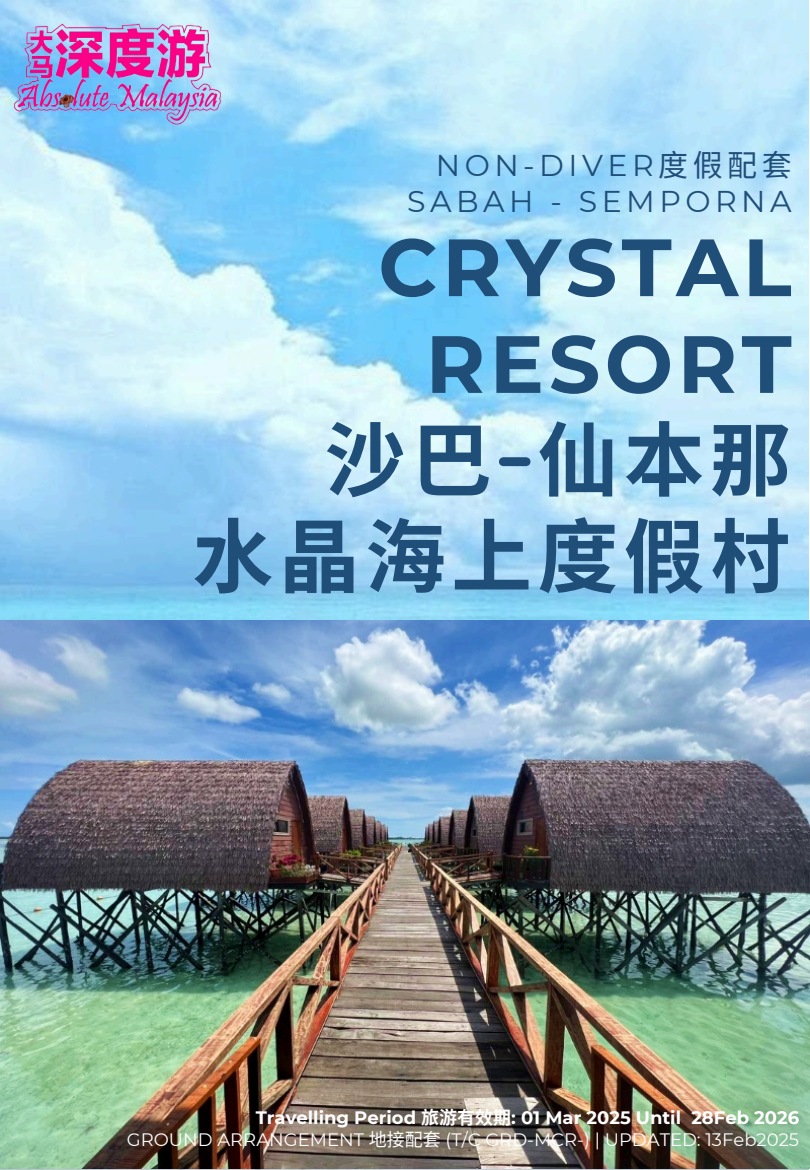
<style>
.page{position:relative;width:810px;height:1170px;background:#fff}
.page>*{position:absolute;margin:0;border:0;box-sizing:border-box;transform-origin:0 0}
.t1{font:700 81px/96.8px "Montserrat";letter-spacing:.055em;color:#1f4e79;text-align:right}
.t2{font:30px/36px "Montserrat";letter-spacing:.15em;color:#1f4e79;text-align:right}
.t3{font:18px "Montserrat";color:#fff}
.t4{font:700 18px "Montserrat";color:#fff}
.s1{font-family:"Noto Sans CJ Ksc"}
.s2{font-family:"TT Rounds Condensed"}
</style>
<div class="page">
<img style="left:0;top:0;width:808px;height:1170px">
<img style="left:0;top:621px;width:810px;height:547px">
<img style="left:3px;top:0;width:229px;height:162px">
<p class="t2" style="left:407px;top:147px;width:386px">NON-DIVER<span class="s1">度假配套<br></span>SABAH - SEMPORNA</p>
<p class="t1" style="left:192px;top:219px;width:601px">CRYSTAL<br>RESORT<br><span class="s1">沙巴</span><span class="s2">-</span><span class="s1">仙本那<br>水晶海上度假村</span></p>
<p class="t4" style="left:256px;top:1107px;width:545px">Travelling Period <span class="s1">旅游有效期</span>: 01 Mar 2025 Until 28Feb 2026</p>
<h1 class="t3" style="left:127px;top:1128px;width:674px">GROUND ARRANGEMENT <span class="s1">地接配套</span> (T/C GRD-MCR-) | UPDATED: 13Feb2025</h1>
</div>
